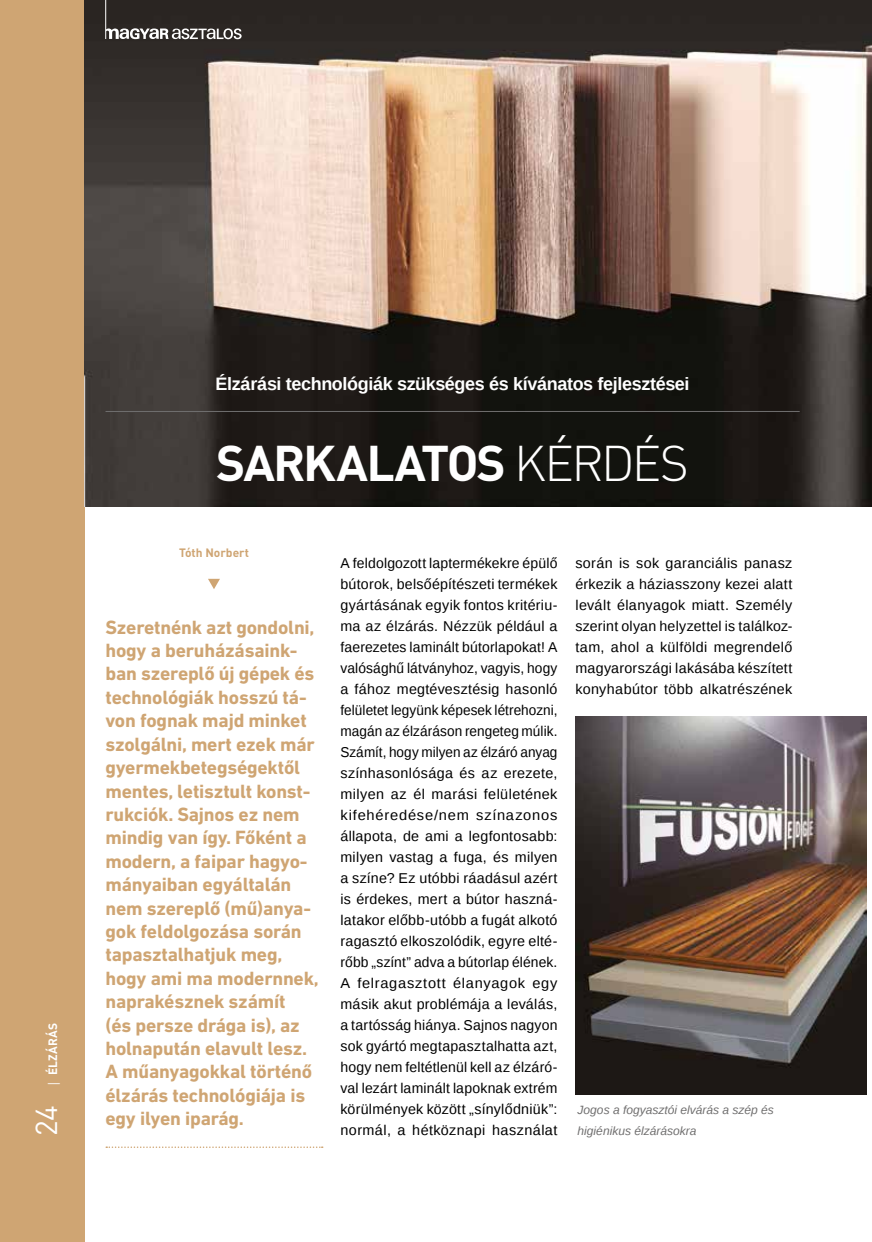
<style>
.page{position:relative;width:872px;height:1242px;background:#fff}
.page>*{position:absolute;margin:0;border:0;box-sizing:border-box;transform-origin:0 0}
.t1{font:700 49.5px "DIN Pro";letter-spacing:-.045em;color:#fff}
.t2{font:30px "DIN Pro";color:#fff}
.t3{font:700 19.5px/23.4px "DIN Next LT Pro";letter-spacing:-.01em;color:#cfa573}
.t4{font:700 18px "Liberation Sans";letter-spacing:-.02em;color:#fff}
.t5{font:14.25px/21px "Liberation Sans";letter-spacing:.025em;color:#000;text-align:justify}
.t6{font:italic 12px/21px "Liberation Sans";color:#706f6f}
.t7{font:700 12px "DIN Pro";color:#cfa573}
.t8{font:700 12px "DIN Pro";letter-spacing:.01em;color:#fff}
.s1{font-family:"Open Sans";font-weight:400}
.s2{font-weight:300}
</style>
<div class="page">
<div style="left:0;top:0;width:85px;height:1242px;background:#cfa573"></div>
<img style="left:84px;top:0;width:788px;height:506px">
<svg style="left:106px;top:1146px;width:217px;height:2px"></svg>
<svg style="left:208px;top:579px;width:12px;height:10px"></svg>
<hr style="left:105px;top:411px;width:694px;height:1px;background:#706f6f">
<svg style="left:106px;top:27px;width:136px;height:12px"></svg>
<hr style="left:105px;top:0;width:1px;height:39px;background:#fff">
<img style="left:575px;top:716px;width:291px;height:379px">
<p class="t8" style="left:45px;top:1087px;width:66px;rotate:-90deg"><span class="s1">|</span> ÉLZÁRÁS</p>
<h2 class="t2" style="left:26px;top:1136px;width:33px;rotate:-90deg">24</h2>
<p class="t4" style="left:215px;top:371px;width:475px">Élzárási technológiák szükséges és kívánatos fejlesztései</p>
<h1 class="t1" style="left:216px;top:429px;width:474px">SARKALATOS <span class="s2">KÉRDÉS</span></h1>
<p class="t7" style="left:179px;top:544px;width:71px">Tóth Norbert</p>
<p class="t3" style="left:105px;top:615px;width:215px">Szeretnénk azt gondolni, hogy a beruházásaink&shy;ban szereplő új gépek és technológiák hosszú tá&shy;von fognak majd minket szolgálni, mert ezek már gyermekbetegségektől mentes, letisztult konst&shy;rukciók. Sajnos ez nem mindig van így. Főként a modern, a faipar hagyo&shy;mányaiban egyáltalán nem szereplő (mű)anya&shy;gok feldolgozása során tapasztalhatjuk meg, hogy ami ma modernnek, naprakésznek számít<br>(és persze drága is), az holnapután elavult lesz.<br>A műanyagokkal történő élzárás technológiája is egy ilyen iparág.</p>
<p class="t5" style="left:340px;top:553px;width:218px">A feldolgozott laptermékekre épülő bútorok, belsőépítészeti termékek gyártásának egyik fontos kritériu&shy;ma az élzárás. Nézzük például a faerezetes laminált bútorlapokat! A valósághű látványhoz, vagyis, hogy a fához megtévesztésig hasonló felületet legyünk képesek létrehozni, magán az élzáráson rengeteg múlik.<br>Számít, hogy milyen az élzáró anyag színhasonlósága és az erezete, milyen az él marási felületének kifehéredése/nem színazonos állapota, de ami a legfontosabb: milyen vastag a fuga, és milyen a színe? Ez utóbbi ráadásul azért is érdekes, mert a bútor haszná&shy;latakor előbb-utóbb a fugát alkotó ragasztó elkoszolódik, egyre elté&shy;rőbb „színt” adva a bútorlap élének.<br>A felragasztott élanyagok egy másik akut problémája a leválás, a tartósság hiánya. Sajnos nagyon sok gyártó megtapasztalhatta azt, hogy nem feltétlenül kell az élzáró&shy;val lezárt laminált lapoknak extrém körülmények között „sínylődniük”: normál, a hétköznapi használat</p>
<p class="t5" style="left:575px;top:553px;width:218px">során is sok garanciális panasz érkezik a háziasszony kezei alatt levált élanyagok miatt. Személy szerint olyan helyzettel is találkoz&shy;tam, ahol a külföldi megrendelő magyarországi lakásába készített konyhabútor több alkatrészének</p>
<p class="t6" style="left:577px;top:1099px;width:198px">Jogos a fogyasztói elvárás a szép és higiénikus élzárásokra</p>
</div>
